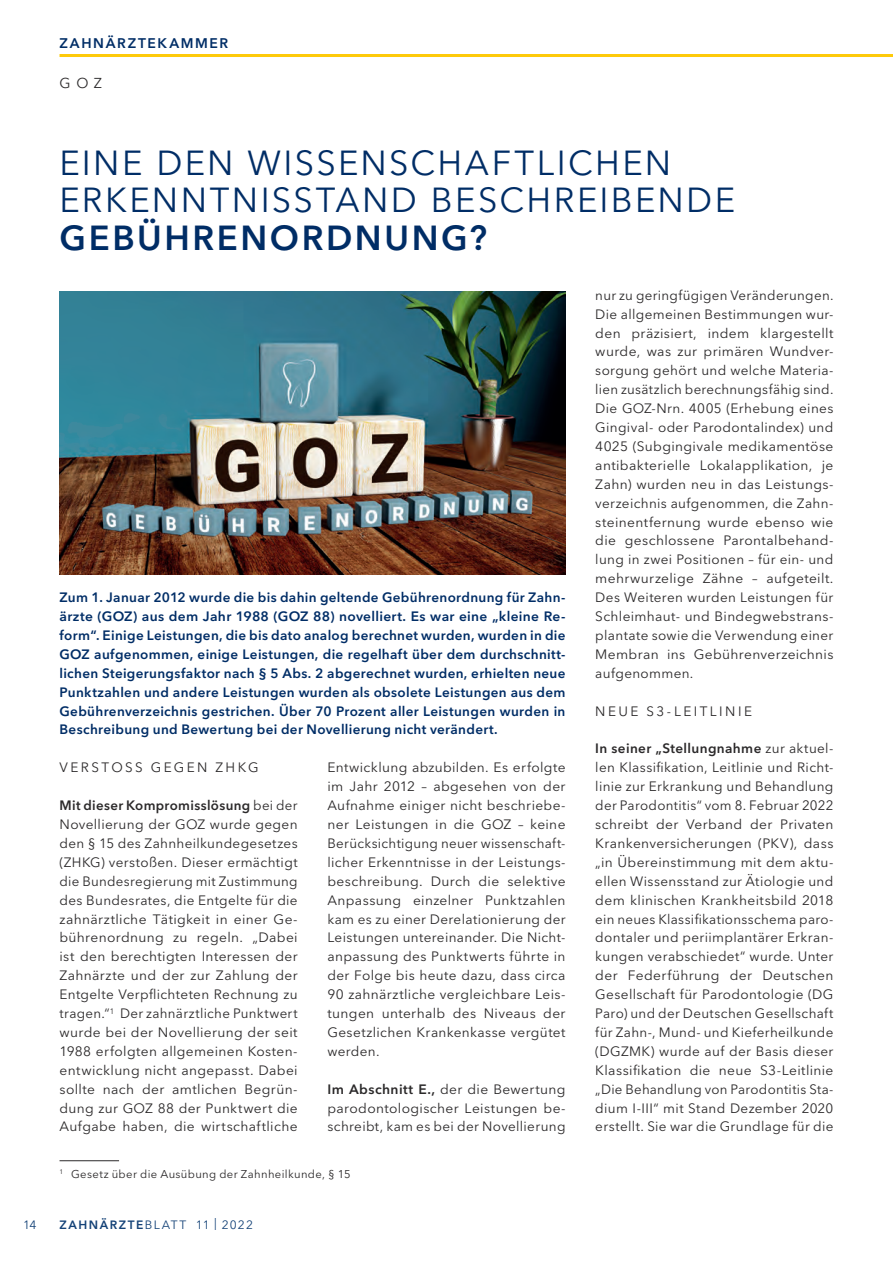
<style>
.page{position:relative;width:893px;height:1263px;background:#fff}
.page>*{position:absolute;margin:0;border:0;box-sizing:border-box;transform-origin:0 0}
.Überschrift_1_LIGHT{font:34.5px "Avenir Next LT Pro";letter-spacing:.07em;color:#002d66}
.Überschrift_1_BOLD{font:600 34.5px "Avenir Next LT Pro";letter-spacing:.075em;color:#002d66}
.Überschrift_Pagina{font:14.25px "Avenir Next LT Pro";color:#2b292a}
.t1{font:600 13.8px "Avenir Next LT Pro";letter-spacing:.12em;color:#002d66}
.Fließtext{font:13.5px/18.9px "Avenir Next LT Pro";letter-spacing:.025em;color:#2b292a;text-align:justify}
.Einleitung_2_Spaltig{font:600 13.5px/18.9px "Avenir Next LT Pro";letter-spacing:.025em;color:#002d66;text-align:justify}
.Überschrift_im_Text{font:13.5px "Avenir Next LT Pro";letter-spacing:.18em;color:#2b292a}
.t2{font:12px "Avenir Next LT Pro";letter-spacing:.095em;color:#144277}
.Fußnote{font:11.25px "Avenir Next LT Pro";letter-spacing:.03em;color:#2b292a}
.s1{font-weight:600}
</style>
<div class="page">
<hr style="left:60px;top:54px;width:833px;height:3px;background:#feca0a">
<hr style="left:60px;top:1160px;width:59px;height:1px;background:#2b292a">
<img style="left:60px;top:292px;width:506px;height:282px">
<p class="t1" style="left:60px;top:35px;width:170px">ZAHNÄRZTEKAMMER</p>
<p class="Überschrift_Pagina" style="left:60px;top:74px;width:44px">GOZ</p>
<p class="Überschrift_1_LIGHT" style="left:60px;top:142px;width:613px">EINE DEN WISSENSCHAFTLICHEN</p>
<p class="Überschrift_1_LIGHT" style="left:60px;top:179px;width:677px">ERKENNTNISSTAND BESCHREIBENDE</p>
<p class="Überschrift_1_BOLD" style="left:60px;top:217px;width:429px">GEBÜHRENORDNUNG?</p>
<p class="Einleitung_2_Spaltig" style="left:60px;top:588px;width:508px">Zum 1. Januar 2012 wurde die bis dahin geltende Gebührenordnung für Zahn&shy;ärzte (GOZ) aus dem Jahr 1988 (GOZ 88) novelliert. Es war eine „kleine Re&shy;form“. Einige Leistungen, die bis dato analog berechnet wurden, wurden in die GOZ aufgenommen, einige Leistungen, die regelhaft über dem durchschnitt&shy;lichen Steigerungsfaktor nach § 5 Abs. 2 abgerechnet wurden, erhielten neue Punktzahlen und andere Leistungen wurden als obsolete Leistungen aus dem Gebührenverzeichnis gestrichen. Über 70 Prozent aller Leistungen wurden in Beschreibung und Bewertung bei der Novellierung nicht verändert.</p>
<p class="Überschrift_im_Text" style="left:60px;top:759px;width:201px">VERSTOSS GEGEN ZHKG</p>
<p class="Fließtext" style="left:60px;top:796px;width:240px"><span class="s1">Mit dieser Kompromisslösung</span> bei der Novellierung der GOZ wurde gegen den § 15 des Zahnheilkundegesetzes (ZHKG) verstoßen. Dieser ermächtigt die Bundesregierung mit Zustimmung des Bundesrates, die Entgelte für die zahnärztliche Tätigkeit in einer Ge&shy;bührenordnung zu regeln. „Dabei ist den berechtigten Interessen der Zahnärzte und der zur Zahlung der Entgelte Verpflichteten Rechnung zu tragen.“<sup>1</sup> Der zahnärztliche Punktwert wurde bei der Novellierung der seit 1988 erfolgten allgemeinen Kosten&shy;entwicklung nicht angepasst. Dabei sollte nach der amtlichen Begrün&shy;dung zur GOZ 88 der Punktwert die Aufgabe haben, die wirtschaftliche</p>
<p class="Fließtext" style="left:327px;top:758px;width:240px">Entwicklung abzubilden. Es erfolgte im Jahr 2012 – abgesehen von der Aufnahme einiger nicht beschriebe&shy;ner Leistungen in die GOZ – keine Berücksichtigung neuer wissenschaft&shy;licher Erkenntnisse in der Leistungs&shy;beschreibung. Durch die selektive Anpassung einzelner Punktzahlen kam es zu einer Derelationierung der Leistungen untereinander. Die Nicht&shy;anpassung des Punktwerts führte in der Folge bis heute dazu, dass circa 90 zahnärztliche vergleichbare Leis&shy;tungen unterhalb des Niveaus der Gesetzlichen Krankenkasse vergütet werden.</p>
<p class="Fließtext" style="left:327px;top:1079px;width:240px"><span class="s1">Im Abschnitt E.,</span> der die Bewertung parodontologischer Leistungen be&shy;schreibt, kam es bei der Novellierung</p>
<p class="Fußnote" style="left:60px;top:1167px;width:292px"><sup>1</sup> Gesetz über die Ausübung der Zahnheilkunde, § 15</p>
<p class="t2" style="left:23px;top:1217px;width:15px">14</p>
<p class="t2" style="left:60px;top:1217px;width:195px"><span class="s1">ZAHNÄRZTE</span>BLATT 11 | 2022</p>
<p class="Fließtext" style="left:595px;top:286px;width:240px">nur zu geringfügigen Veränderungen.<br>Die allgemeinen Bestimmungen wur&shy;den präzisiert, indem klargestellt wurde, was zur primären Wundver&shy;sorgung gehört und welche Materia&shy;lien zusätzlich berechnungsfähig sind.<br>Die GOZ-Nrn. 4005 (Erhebung eines Gingival- oder Parodontalindex) und 4025 (Subgingivale medikamentöse antibakterielle Lokalapplikation, je Zahn) wurden neu in das Leistungs&shy;verzeichnis aufgenommen, die Zahn&shy;steinentfernung wurde ebenso wie die geschlossene Parontalbehand&shy;lung in zwei Positionen – für ein- und mehrwurzelige Zähne – aufgeteilt.<br>Des Weiteren wurden Leistungen für Schleimhaut- und Bindegwebstrans&shy;plantate sowie die Verwendung einer Membran ins Gebührenverzeichnis aufgenommen.</p>
<p class="Überschrift_im_Text" style="left:595px;top:703px;width:158px">NEUE S3-LEITLINIE</p>
<p class="Fließtext" style="left:595px;top:739px;width:240px"><span class="s1">In seiner „Stellungnahme</span> zur aktuel&shy;len Klassifikation, Leitlinie und Richt&shy;linie zur Erkrankung und Behandlung der Parodontitis“ vom 8. Februar 2022 schreibt der Verband der Privaten Krankenversicherungen (PKV), dass „in Übereinstimmung mit dem aktu&shy;ellen Wissensstand zur Ätiologie und dem klinischen Krankheitsbild 2018 ein neues Klassifikationsschema paro&shy;dontaler und periimplantärer Erkran&shy;kungen verabschiedet“ wurde. Unter der Federführung der Deutschen Gesellschaft für Parodontologie (DG Paro) und der Deutschen Gesellschaft für Zahn-, Mund- und Kieferheilkunde (DGZMK) wurde auf der Basis dieser Klassifikation die neue S3-Leitlinie „Die Behandlung von Parodontitis Sta&shy;dium I-III“ mit Stand Dezember 2020 erstellt. Sie war die Grundlage für die</p>
</div>
